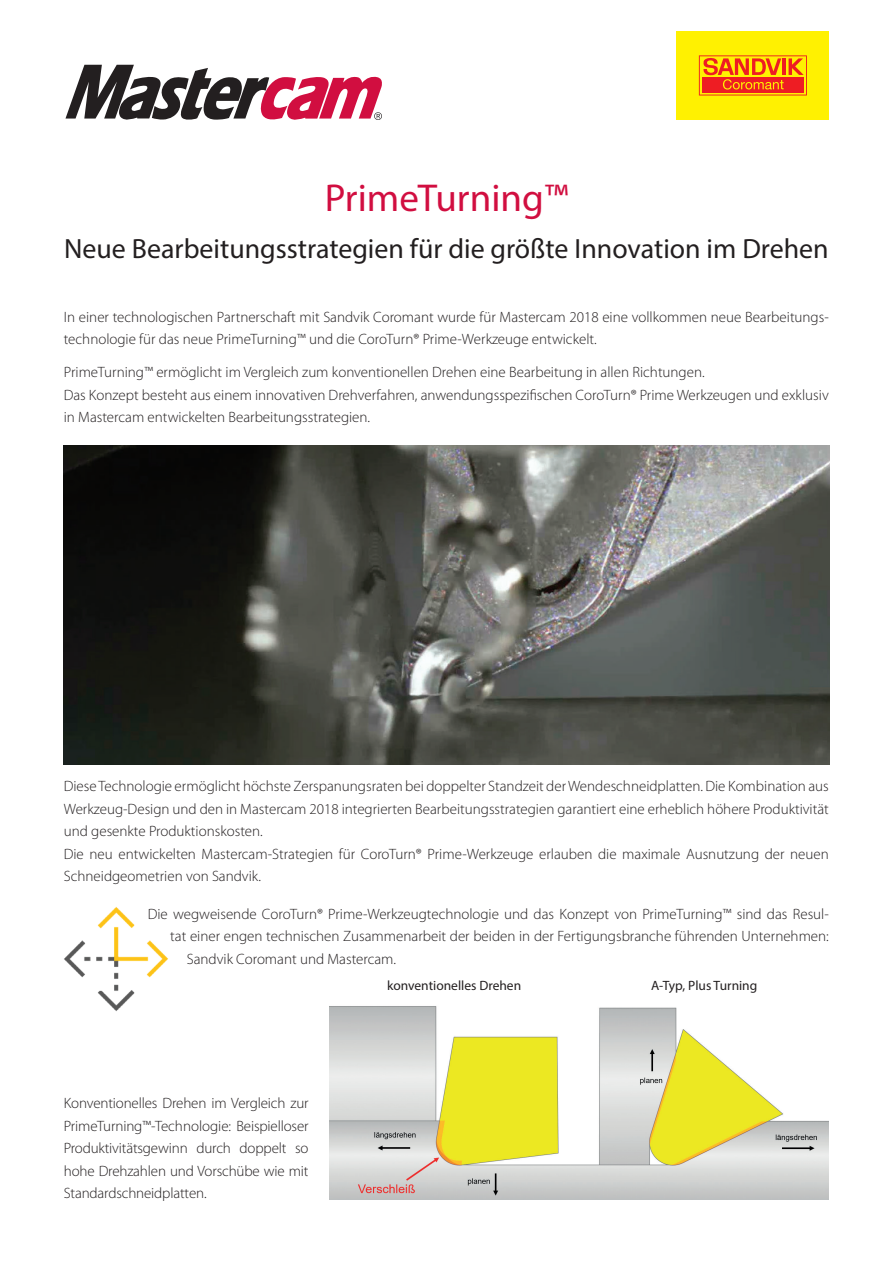
<style>
.page{position:relative;width:893px;height:1263px;background:#fff}
.page>*{position:absolute;margin:0;border:0;box-sizing:border-box;transform-origin:0 0}
.t1{font:39px "Myriad Pro";color:#d10e40}
.t2{font:27.9px "Myriad Pro";color:#231f20}
.t3{font:300 15px/22.5px "Myriad Pro";color:#231f20}
.t4{font:13.5px "Myriad Pro";color:#231f20}
</style>
<div class="page">
<img style="left:64px;top:446px;width:765px;height:319px">
<div style="left:677px;top:31px;width:152px;height:88px;background:#fff101"></div>
<svg style="left:699px;top:55px;width:108px;height:40px"></svg>
<svg style="left:65px;top:65px;width:317px;height:55px"></svg>
<img style="left:330px;top:1006px;width:499px;height:193px">
<img style="left:64px;top:907px;width:104px;height:104px">
<h1 class="t1" style="left:325px;top:174px;width:245px">PrimeTurning™</h1>
<h2 class="t2" style="left:64px;top:231px;width:766px">Neue Bearbeitungsstrategien für die größte Innovation im Drehen</h2>
<p class="t3" style="left:64px;top:306px;width:767px">In einer technologischen Partnerschaft mit Sandvik Coromant wurde für Mastercam 2018 eine vollkommen neue Bearbeitungs&shy;technologie für das neue PrimeTurning™ und die CoroTurn® Prime-Werkzeuge entwickelt.</p>
<p class="t3" style="left:64px;top:361px;width:766px">PrimeTurning™ ermöglicht im Vergleich zum konventionellen Drehen eine Bearbeitung in allen Richtungen.<br>Das Konzept besteht aus einem innovativen Drehverfahren, anwendungsspezifischen CoroTurn® Prime Werkzeugen und exklusiv in Mastercam entwickelten Bearbeitungsstrategien.</p>
<p class="t3" style="left:64px;top:775px;width:767px">Diese Technologie ermöglicht höchste Zerspanungsraten bei doppelter Standzeit der Wendeschneidplatten. Die Kombination aus Werkzeug-Design und den in Mastercam 2018 integrierten Bearbeitungsstrategien garantiert eine erheblich höhere Produktivität und gesenkte Produktionskosten.<br>Die neu entwickelten Mastercam-Strategien für CoroTurn® Prime-Werkzeuge erlauben die maximale Ausnutzung der neuen Schneidgeometrien von Sandvik.</p>
<p class="t3" style="left:148px;top:903px;width:683px">Die wegweisende CoroTurn® Prime-Werkzeugtechnologie und das Konzept von PrimeTurning™ sind das Resul-</p>
<p class="t3" style="left:170px;top:925px;width:660px">tat einer engen technischen Zusammenarbeit der beiden in der Fertigungsbranche führenden Unternehmen:</p>
<p class="t3" style="left:187px;top:948px;width:211px">Sandvik Coromant und Mastercam.</p>
<p class="t3" style="left:64px;top:1092px;width:246px;text-align:justify">Konventionelles Drehen im Vergleich zur PrimeTurning™-Technologie: Beispielloser Produktivitätsgewinn durch doppelt so hohe Drehzahlen und Vorschübe wie mit Standardschneidplatten.</p>
<p class="t4" style="left:387px;top:977px;width:136px">konventionelles Drehen</p>
<p class="t4" style="left:651px;top:977px;width:108px">A-Typ, Plus Turning</p>
</div>
